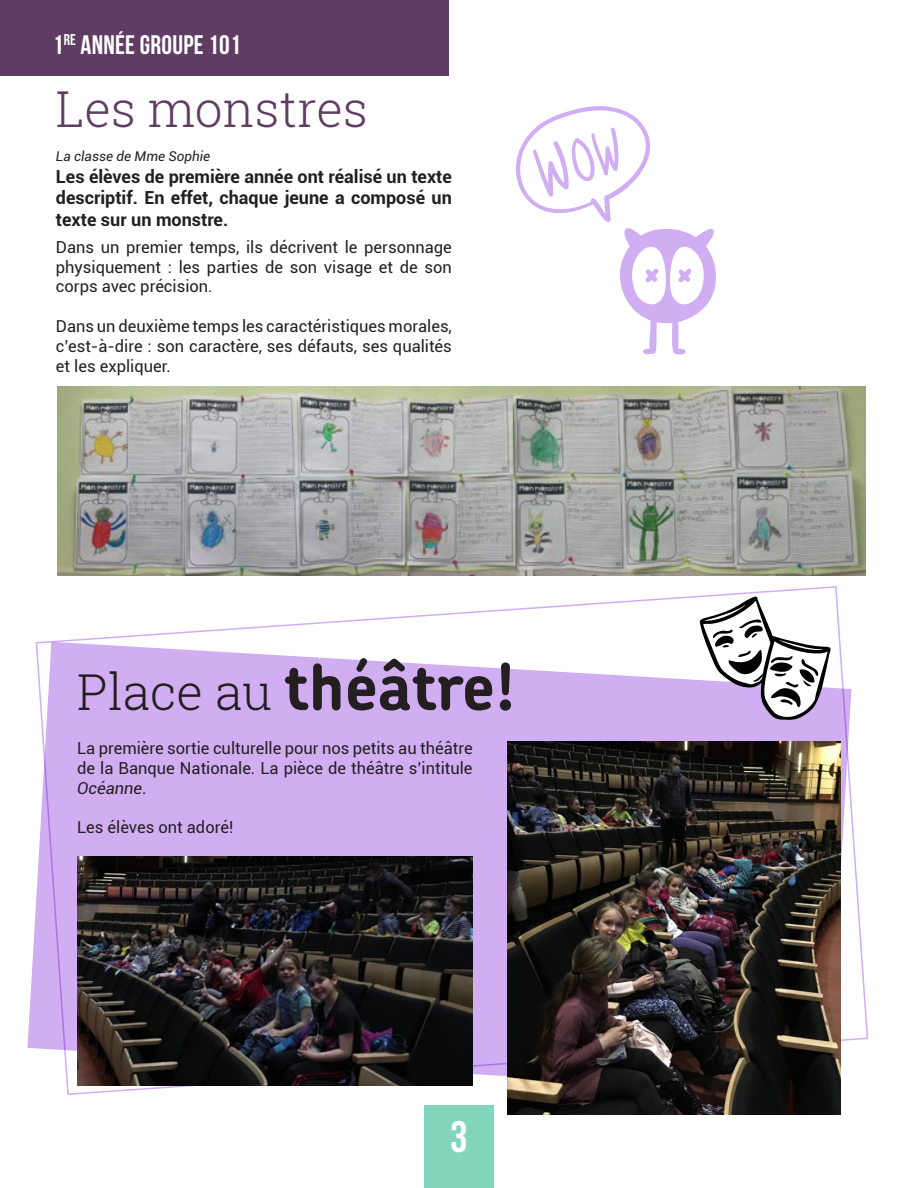
<style>
.page{position:relative;width:918px;height:1188px;background:#fff}
.page>*{position:absolute;margin:0;border:0;box-sizing:border-box;transform-origin:0 0}
.t1{font:700 64.5px "Chevin Std";letter-spacing:-.005em;color:#231f20}
.t2{font:300 49.5px "Roboto Slab";color:#5f3d62}
.t3{font:44.1px "Bebas Neue";color:#fff}
.t4{font:26.85px "Bebas Neue";letter-spacing:.01em;color:#fff}
.t5{font:700 18px/21.6px "Roboto";color:#231f20;text-align:justify}
.t6{font:16.5px/19.8px "Roboto";color:#231f20;text-align:justify}
.t7{font:italic 13.5px "Roboto";color:#231f20}
.s1{font-family:"Roboto Slab";font-weight:300;font-size:49.5px}
.s2{font-style:italic}
</style>
<div class="page">
<div style="left:424px;top:1105px;width:70px;height:83px;background:#82d5bb"></div>
<div style="left:0;top:0;width:449px;height:75px;background:#5f3d62"></div>
<img style="left:57px;top:387px;width:809px;height:189px">
<svg style="left:35px;top:586px;width:834px;height:510px"></svg>
<img style="left:508px;top:742px;width:333px;height:372px">
<img style="left:77px;top:857px;width:396px;height:228px">
<svg style="left:699px;top:596px;width:132px;height:124px"></svg>
<svg style="left:516px;top:106px;width:200px;height:249px"></svg>
<p class="t4" style="left:53px;top:30px;width:189px">1<sup>RE</sup> ANNÉE GROUPE 101</p>
<p class="t2" style="left:56px;top:75px;width:314px">Les monstres</p>
<p class="t7" style="left:56px;top:147px;width:156px">La classe de Mme Sophie</p>
<p class="t5" style="left:56px;top:165px;width:397px">Les élèves de première année ont réalisé un texte descriptif. En effet, chaque jeune a composé un texte sur un monstre.</p>
<p class="t6" style="left:56px;top:236px;width:397px">Dans un premier temps, ils décrivent le personnage physiquement : les parties de son visage et de son corps avec précision.</p>
<p class="t6" style="left:56px;top:316px;width:398px">Dans un deuxième temps les caractéristiques morales, c’est-à-dire : son caractère, ses défauts, ses qualités et les expliquer.</p>
<p class="t1" style="left:77px;top:644px;width:440px"><span class="s1">Place au</span> théâtre!</p>
<p class="t6" style="left:77px;top:738px;width:397px">La première sortie culturelle pour nos petits au théâtre de la Banque Nationale. La pièce de théâtre s’intitule <span class="s2">Océanne</span>.</p>
<p class="t6" style="left:77px;top:817px;width:158px">Les élèves ont adoré!</p>
<h3 class="t3" style="left:450px;top:1112px;width:19px">3</h3>
</div>
